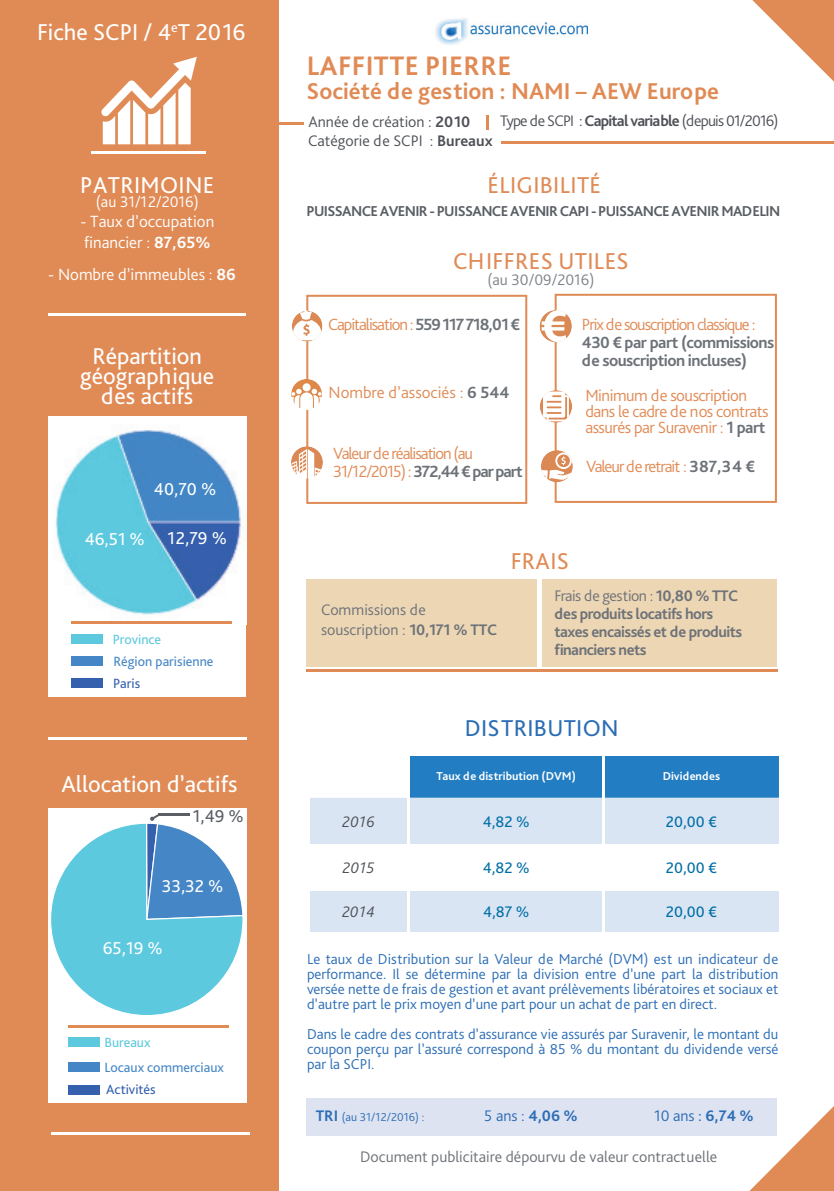
<style>
.page{position:relative;width:834px;height:1191px;background:#fff}
.page>*{position:absolute;margin:0;border:0;box-sizing:border-box;transform-origin:0 0}
.t1{font:700 28px "Bliss Pro";letter-spacing:.015em;color:#e08b56}
.t2{font:24px/20px "Bliss Pro";color:#fff;text-align:center}
.t3{font:700 24px "Bliss Pro";color:#e08b56}
.t4{font:24px "Bliss Pro";letter-spacing:.015em;color:#e08b56}
.t5{font:24px "Bliss Pro";letter-spacing:.015em;color:#2b6db5}
.t6{font:18px "Bliss Pro";color:#fff}
.t7{font:18px "Bliss Pro";color:#595e64}
.t8{font:300 17px/18px "Bliss Pro";letter-spacing:-.06em;color:#e08b56}
.t9{font:300 17px/16px "Bliss Pro";letter-spacing:-.035em;color:#e08b56}
.t10{font:300 17px/20.4px "Bliss Pro";color:#fff}
.t11{font:700 17px/18px "Bliss Pro";letter-spacing:-.03em;color:#6d7278}
.t12{font:300 17px "Bliss Pro";color:#e08b56}
.t13{font:700 16px/18px "Bliss Pro";letter-spacing:-.03em;color:#6d7278}
.t14{font:300 16px/19.2px "Bliss Pro";color:#6d7278}
.t15{font:300 16px "Bliss Pro";color:#4e5157}
.t16{font:300 16px "Bliss Pro";letter-spacing:-.05em;color:#4e5157}
.t17{font:16px "Bliss Pro";color:#006fa6}
.t18{font:300 16px "Bliss Pro";color:#2b6db5}
.t19{font:300 16px "Bliss Pro";color:#fff}
.t20{font:300 16px "Bliss Pro";color:#7f8389}
.t21{font:italic 300 16px "Bliss Pro";color:#4e5157}
.t22{font:300 15px/15px "Bliss Pro";color:#2b6db5;text-align:justify}
.t23{font:700 15px "Bliss Pro";letter-spacing:-.04em;color:#595e64}
.t24{font:14px "Bliss Pro";color:#4587c6}
.t25{font:14px "Bliss Pro";color:#5cc9df}
.t26{font:14px "Bliss Pro";color:#3560ad}
.t27{font:700 12px "Bliss Pro";color:#fff}
.t28{font:300 12px "Bliss Pro";color:#2b6db5}
.s1{font-weight:700}
.s2{font-weight:700;color:#6d7278}
.s3{font-weight:300}
.s4{font-weight:700;font-size:16px}
.s5{font-weight:400}
</style>
<div class="page">
<div style="left:0;top:0;width:278px;height:1191px;background:#e08b56"></div>
<div style="left:306px;top:578px;width:470px;height:88px;background:#edd6b4"></div>
<svg style="left:306px;top:295px;width:221px;height:209px"></svg>
<svg style="left:554px;top:294px;width:222px;height:209px"></svg>
<svg style="left:749px;top:1107px;width:84px;height:84px"></svg>
<hr style="left:264px;top:122px;width:39px;height:2px;background:#e08b56">
<hr style="left:501px;top:142px;width:332px;height:2px;background:#e08b56">
<hr style="left:306px;top:669px;width:471px;height:2px;background:#e08b56">
<svg style="left:486px;top:115px;width:2px;height:15px"></svg>
<hr style="left:92px;top:152px;width:114px;height:2px;background:#fff">
<svg style="left:752px;top:0;width:81px;height:81px"></svg>
<svg style="left:101px;top:57px;width:96px;height:87px"></svg>
<div style="left:48px;top:808px;width:198px;height:215px;background:#fff"></div>
<div style="left:51px;top:823px;width:192px;height:192px;background:#5cc9de;border-radius:96px"></div>
<img style="left:48px;top:416px;width:198px;height:207px">
<div style="left:48px;top:623px;width:198px;height:73px;background:#fff"></div>
<div style="left:48px;top:1021px;width:198px;height:82px;background:#fff"></div>
<div style="left:71px;top:656px;width:32px;height:10px;background:#4587c6"></div>
<div style="left:68px;top:1036px;width:31px;height:10px;background:#5cc9df"></div>
<div style="left:71px;top:634px;width:32px;height:10px;background:#5cc9df"></div>
<div style="left:68px;top:1062px;width:31px;height:9px;background:#4587c6"></div>
<div style="left:71px;top:678px;width:32px;height:10px;background:#3560ad"></div>
<div style="left:68px;top:1084px;width:31px;height:10px;background:#3560ad"></div>
<hr style="left:48px;top:314px;width:198px;height:2px;background:#fff">
<hr style="left:71px;top:621px;width:160px;height:2px;background:#e08b56">
<hr style="left:68px;top:1025px;width:161px;height:2px;background:#e08b56">
<svg style="left:291px;top:379px;width:32px;height:31px"></svg>
<svg style="left:539px;top:390px;width:33px;height:33px"></svg>
<svg style="left:543px;top:391px;width:25px;height:30px"></svg>
<svg style="left:291px;top:446px;width:32px;height:32px"></svg>
<svg style="left:291px;top:449px;width:31px;height:30px"></svg>
<svg style="left:541px;top:450px;width:31px;height:32px"></svg>
<svg style="left:541px;top:452px;width:31px;height:28px"></svg>
<div style="left:539px;top:310px;width:32px;height:32px;background:#db8954;border-radius:50%"></div>
<svg style="left:541px;top:310px;width:25px;height:32px"></svg>
<svg style="left:292px;top:311px;width:30px;height:30px"></svg>
<svg style="left:293px;top:310px;width:28px;height:30px"></svg>
<hr style="left:537px;top:574px;width:4px;height:94px;background:#fff">
<div style="left:306px;top:1098px;width:471px;height:37px;background:#dee3f2"></div>
<hr style="left:48px;top:737px;width:198px;height:2px;background:#fff">
<hr style="left:51px;top:1132px;width:198px;height:2px;background:#fff">
<img style="left:435px;top:18px;width:152px;height:27px">
<svg style="left:145px;top:814px;width:98px;height:126px"></svg>
<hr style="left:158px;top:814px;width:32px;height:2px;background:#595e64">
<div style="left:410px;top:756px;width:368px;height:42px;background:#227dc2"></div>
<svg style="left:310px;top:798px;width:468px;height:134px;fill:#dae5f4"></svg>
<hr style="left:407px;top:798px;width:2px;height:46px;background:#fff">
<hr style="left:602px;top:755px;width:2px;height:43px;background:#fff">
<hr style="left:602px;top:798px;width:2px;height:46px;background:#fff">
<hr style="left:307px;top:844px;width:101px;height:2px;background:#fff">
<hr style="left:408px;top:844px;width:195px;height:2px;background:#fff">
<hr style="left:407px;top:846px;width:2px;height:42px;background:#fff">
<hr style="left:603px;top:844px;width:175px;height:2px;background:#fff">
<hr style="left:602px;top:846px;width:2px;height:42px;background:#fff">
<hr style="left:307px;top:888px;width:101px;height:2px;background:#fff">
<hr style="left:408px;top:888px;width:195px;height:2px;background:#fff">
<hr style="left:407px;top:890px;width:2px;height:43px;background:#fff">
<hr style="left:603px;top:888px;width:175px;height:2px;background:#fff">
<hr style="left:602px;top:890px;width:2px;height:43px;background:#fff">
<h2 class="t2" style="left:37px;top:21px;width:210px">Fiche SCPI / 4<sup>e</sup>T 2016</h2>
<h2 class="t2" style="left:80px;top:174px;width:136px">PATRIMOINE</h2>
<p class="t19" style="left:96px;top:192px;width:104px">(au 31/12/2016)</p>
<p class="t10" style="left:80px;top:211px;width:135px">- Taux d’occupation financier : <span class="s1">87,65%</span></p>
<p class="t10" style="left:48px;top:264px;width:189px">- Nombre d’immeubles : <span class="s1">86</span></p>
<h2 class="t2" style="left:80px;top:345px;width:135px">Répartition géographique des actifs</h2>
<p class="t6" style="left:154px;top:477px;width:64px">40,70 %</p>
<p class="t6" style="left:85px;top:527px;width:144px">46,51 % 12,79 %</p>
<p class="t25" style="left:113px;top:631px;width:50px">Province</p>
<p class="t26" style="left:113px;top:674px;width:28px">Paris</p>
<p class="t24" style="left:113px;top:653px;width:102px">Région parisienne</p>
<h2 class="t2" style="left:61px;top:773px;width:177px">Allocation d’actifs</h2>
<p class="t7" style="left:193px;top:804px;width:52px">1,49 %</p>
<p class="t6" style="left:162px;top:875px;width:63px">33,32 %</p>
<p class="t6" style="left:103px;top:936px;width:61px">65,19 %</p>
<p class="t25" style="left:104px;top:1033px;width:48px">Bureaux</p>
<p class="t24" style="left:104px;top:1058px;width:121px">Locaux commerciaux</p>
<p class="t26" style="left:106px;top:1081px;width:51px">Activités</p>
<h1 class="t1" style="left:307px;top:49px;width:206px">LAFFITTE PIERRE</h1>
<h2 class="t3" style="left:306px;top:76px;width:413px">Société de gestion : NAMI – AEW Europe</h2>
<p class="t15" style="left:308px;top:112px;width:163px">Année de création : <span class="s1">2010</span></p>
<p class="t16" style="left:500px;top:111px;width:280px">Type de SCPI : <span class="s1">Capital variable</span> (depuis 01/2016)</p>
<p class="t15" style="left:308px;top:131px;width:186px">Catégorie de SCPI : <span class="s1">Bureaux</span></p>
<h2 class="t4" style="left:487px;top:170px;width:115px">ÉLIGIBILITÉ</h2>
<p class="t23" style="left:306px;top:201px;width:475px">PUISSANCE AVENIR - PUISSANCE AVENIR CAPI - PUISSANCE AVENIR MADELIN</p>
<h2 class="t4" style="left:453px;top:246px;width:177px">CHIFFRES UTILES</h2>
<p class="t20" style="left:487px;top:269px;width:108px">(au 30/09/2016)</p>
<p class="t8" style="left:328px;top:315px;width:193px">Capitalisation : <span class="s2">559 117 718,01 €</span></p>
<p class="t8" style="left:581px;top:314px;width:175px">Prix de souscription classique :</p>
<p class="t11" style="left:581px;top:332px;width:194px">430 € par part (commissions de souscription incluses)</p>
<p class="t12" style="left:328px;top:382px;width:182px">Nombre d’associés : <span class="s2">6 544</span></p>
<p class="t9" style="left:585px;top:387px;width:185px">Minimum de souscription dans le cadre de nos contrats assurés par Suravenir : <span class="s2">1 part</span></p>
<p class="t8" style="left:333px;top:444px;width:191px">Valeur de réalisation (au<br>31/12/2015) : <span class="s2">372,44 € par part</span></p>
<p class="t8" style="left:586px;top:457px;width:170px">Valeur de retrait : <span class="s2">387,34 €</span></p>
<p class="t14" style="left:321px;top:600px;width:177px">Commissions de souscription : <span class="s1">10,171 % TTC</span></p>
<h2 class="t4" style="left:510px;top:546px;width:60px">FRAIS</h2>
<p class="t13" style="left:554px;top:586px;width:189px"><span class="s3">Frais de gestion :</span> 10,80 % TTC des produits locatifs hors taxes encaissés et de produits financiers nets</p>
<h2 class="t5" style="left:465px;top:713px;width:155px">DISTRIBUTION</h2>
<p class="t27" style="left:436px;top:769px;width:141px">Taux de distribution (DVM)</p>
<p class="t27" style="left:662px;top:769px;width:59px">Dividendes</p>
<p class="t21" style="left:342px;top:811px;width:34px">2016</p>
<p class="t17" style="left:482px;top:811px;width:49px">4,82 %</p>
<p class="t17" style="left:665px;top:811px;width:52px">20,00 €</p>
<p class="t21" style="left:342px;top:857px;width:34px">2015</p>
<p class="t17" style="left:482px;top:857px;width:49px">4,82 %</p>
<p class="t17" style="left:665px;top:857px;width:52px">20,00 €</p>
<p class="t21" style="left:342px;top:902px;width:35px">2014</p>
<p class="t17" style="left:483px;top:902px;width:48px">4,87 %</p>
<p class="t17" style="left:665px;top:902px;width:52px">20,00 €</p>
<p class="t22" style="left:307px;top:951px;width:473px">Le taux de Distribution sur la Valeur de Marché (DVM) est un indicateur de performance. Il se détermine par la division entre d’une part la distribution versée nette de frais de gestion et avant prélèvements libératoires et sociaux et d’autre part le prix moyen d’une part pour un achat de part en direct.</p>
<p class="t22" style="left:307px;top:1026px;width:473px">Dans le cadre des contrats d’assurance vie assurés par Suravenir, le montant du coupon perçu par l’assuré correspond à 85 % du montant du dividende versé par la SCPI.</p>
<p class="t28" style="left:315px;top:1109px;width:110px"><span class="s4">TRI</span> (au 31/12/2016) :</p>
<p class="t18" style="left:484px;top:1105px;width:95px">5 ans : <span class="s1">4,06 %</span></p>
<p class="t18" style="left:654px;top:1105px;width:101px">10 ans <span class="s5">:</span> <span class="s1">6,74 %</span></p>
<p class="t14" style="left:360px;top:1146px;width:358px">Document publicitaire dépourvu de valeur contractuelle</p>
</div>
